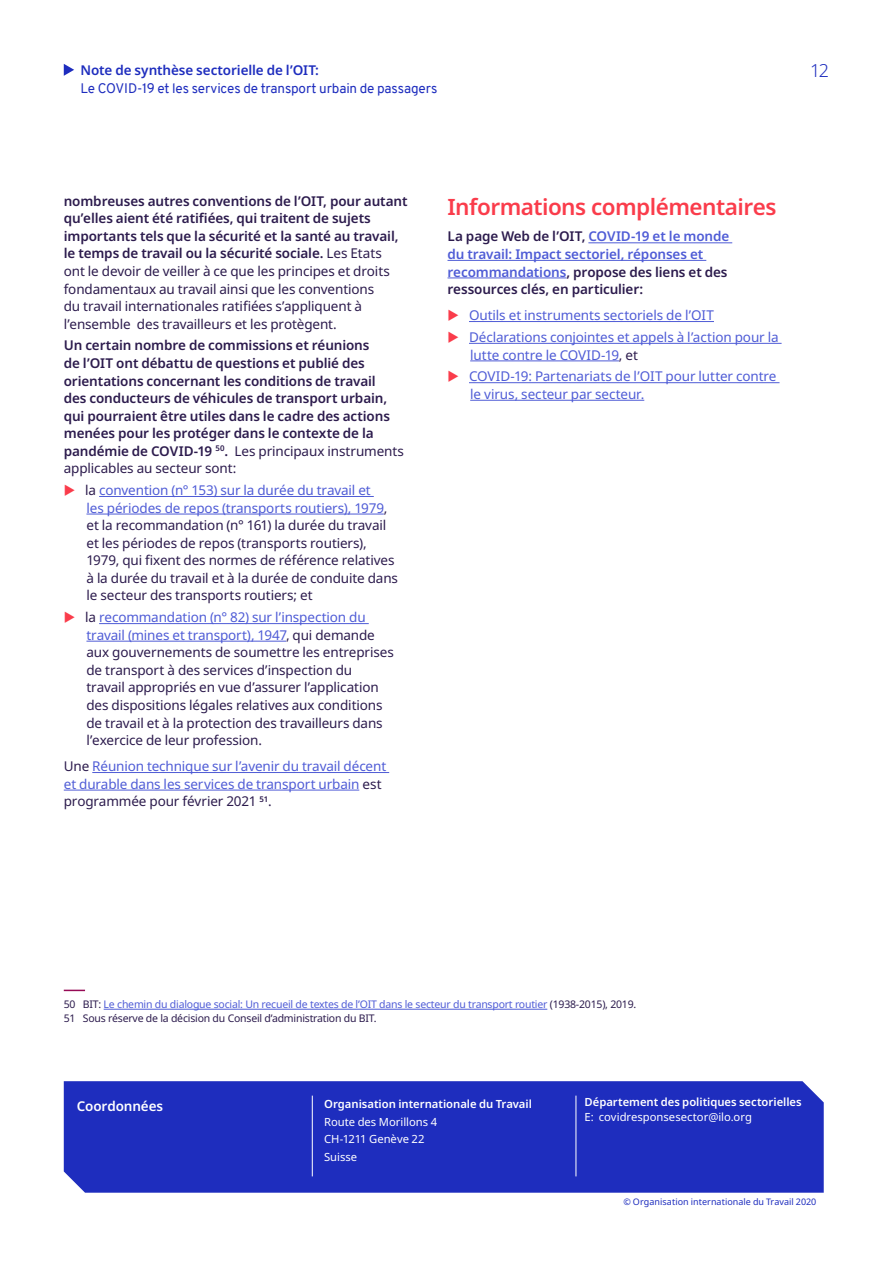
<style>
.page{position:relative;width:893px;height:1263px;background:#fff}
.page>*{position:absolute;margin:0;border:0;box-sizing:border-box;transform-origin:0 0}
.Briefing_A4_-_Body{font:600 22.5px "Noto Sans";letter-spacing:-.025em;color:#fa3c4b}
.t1{font:300 18px "Noto Sans";color:#1e2dbe}
.Briefing_A4_-_Bullet{font:13.5px/17.5px "Noto Sans";letter-spacing:-.01em;color:#2c1b4d}
.Briefing_A4_-_Bullet-2{font:600 13.5px/17.5px "Noto Sans";letter-spacing:-.01em;color:#2c1b4d}
.Briefing_A4_-_Body-2{font:13.5px/17.5px "Noto Sans";letter-spacing:-.01em;color:#4f5cd6}
.Briefing_A4_-_Body-3{font:600 13.5px/17.5px "Noto Sans";letter-spacing:-.01em;color:#4f5cd6}
.Briefing_A4_-_Subhea{font:13.5px/18px "Overpass";letter-spacing:-.01em;color:#1e2dbe}
.Briefing_A4_-_Body-4{font:600 13.5px "Noto Sans";letter-spacing:-.01em;color:#fff}
.Briefing_A4_-_contac{font:600 11.25px/17.5px "Noto Sans";color:#fff}
.Briefing_A4_-_contac-2{font:11.25px/17.5px "Noto Sans";color:#fff}
.Briefing_A4-_footnot{font:10.5px "Noto Sans";letter-spacing:-.02em;color:#4f5cd6}
.Briefing_A4-_footnot-2{font:10.5px "Noto Sans";letter-spacing:-.02em;color:#2c1b4d}
.Briefing_A4_-_contac-3{font:9px "Noto Sans";letter-spacing:.005em;color:#1e2dbe}
.s1{font-family:"Noto Sans";font-weight:600}
.s2{font-weight:600}
.s3{font-weight:400}
.s4{color:#4f5cd6}
.s5{color:#2c1b4d}
</style>
<div class="page">
<div style="left:64px;top:1081px;width:760px;height:112px;background:#1e2dbe"></div>
<hr style="left:312px;top:1095px;width:1px;height:81px;background:#fff">
<hr style="left:576px;top:1095px;width:1px;height:81px;background:#fff">
<hr style="left:99px;top:496px;width:275px;height:1px;background:#4f5cd6">
<hr style="left:86px;top:514px;width:298px;height:1px;background:#4f5cd6">
<hr style="left:99px;top:623px;width:270px;height:1px;background:#4f5cd6">
<hr style="left:86px;top:641px;width:200px;height:1px;background:#4f5cd6">
<hr style="left:92px;top:772px;width:297px;height:1px;background:#4f5cd6">
<hr style="left:64px;top:790px;width:295px;height:1px;background:#4f5cd6">
<svg style="left:64px;top:990px;width:21px;height:1px"></svg>
<hr style="left:104px;top:1009px;width:443px;height:1px;background:#4f5cd6">
<hr style="left:588px;top:242px;width:144px;height:1px;background:#4f5cd6">
<hr style="left:447px;top:260px;width:259px;height:1px;background:#4f5cd6">
<hr style="left:447px;top:278px;width:119px;height:1px;background:#4f5cd6">
<hr style="left:469px;top:321px;width:245px;height:1px;background:#4f5cd6">
<hr style="left:469px;top:343px;width:313px;height:1px;background:#4f5cd6">
<hr style="left:470px;top:361px;width:149px;height:1px;background:#4f5cd6">
<hr style="left:469px;top:382px;width:310px;height:1px;background:#4f5cd6">
<hr style="left:470px;top:400px;width:174px;height:1px;background:#4f5cd6">
<svg style="left:64px;top:64px;width:10px;height:12px"></svg>
<p class="Briefing_A4_-_Subhea" style="left:80px;top:61px;width:358px"><span class="s1">Note de synthèse sectorielle de l’OIT:<br></span>Le COVID-19 et les services de transport urbain de passagers</p>
<h2 class="t1" style="left:810px;top:57px;width:21px">12</h2>
<p class="Briefing_A4_-_Bullet" style="left:64px;top:192px;width:345px"><span class="s2">nombreuses autres conventions de l’OIT, pour autant qu’elles aient été ratifiées, qui traitent de sujets importants tels que la sécurité et la santé au travail, le temps de travail ou la sécurité sociale.</span> Les Etats<br>ont le devoir de veiller à ce que les principes et droits fondamentaux au travail ainsi que les conventions<br>du travail internationales ratifiées s’appliquent à l’ensemble des travailleurs et les protègent.</p>
<p class="Briefing_A4_-_Bullet-2" style="left:64px;top:337px;width:342px">Un certain nombre de commissions et réunions<br>de l’OIT ont débattu de questions et publié des orientations concernant les conditions de travail<br>des conducteurs de véhicules de transport urbain, qui pourraient être utiles dans le cadre des actions menées pour les protéger dans le contexte de la pandémie de COVID-19 <sup>50</sup>. <span class="s3">Les principaux instruments applicables au secteur sont:</span></p>
<p class="Briefing_A4_-_Bullet" style="left:85px;top:482px;width:314px">la <span class="s4">convention (n° 153) sur la durée du travail et<br>les périodes de repos (transports routiers), 1979</span>, et la recommandation (n° 161) la durée du travail et les périodes de repos (transports routiers), 1979, qui fixent des normes de référence relatives à la durée du travail et à la durée de conduite dans le secteur des transports routiers; et</p>
<p class="Briefing_A4_-_Bullet" style="left:85px;top:609px;width:310px">la <span class="s4">recommandation (n° 82) sur l’inspection du travail (mines et transport), 1947</span>, qui demande aux gouvernements de soumettre les entreprises de transport à des services d’inspection du<br>travail appropriés en vue d’assurer l’application des dispositions légales relatives aux conditions de travail et à la protection des travailleurs dans l’exercice de leur profession.</p>
<p class="Briefing_A4_-_Body-2" style="left:64px;top:758px;width:324px"><span class="s5">Une</span> Réunion technique sur l’avenir du travail décent et durable dans les services de transport urbain <span class="s5">est programmée pour février 2021</span> <sup>51</sup><span class="s5">.</span></p>
<p class="Briefing_A4_-_Body" style="left:447px;top:191px;width:330px">Informations complémentaires</p>
<p class="Briefing_A4_-_Body-3" style="left:447px;top:228px;width:283px"><span class="s5">La page Web de l’OIT,</span> COVID-19 et le monde du travail: Impact sectoriel, réponses et recommandations<span class="s5">, propose des liens et des ressources clés, en particulier:</span></p>
<p class="Briefing_A4_-_Body-2" style="left:469px;top:307px;width:246px">Outils et instruments sectoriels de l’OIT</p>
<p class="Briefing_A4_-_Body-2" style="left:469px;top:329px;width:311px">Déclarations conjointes et appels à l’action pour la lutte contre le COVID-19<span class="s5">, et</span></p>
<p class="Briefing_A4_-_Body-2" style="left:469px;top:368px;width:309px">COVID-19: Partenariats de l’OIT pour lutter contre le virus, secteur par secteur.</p>
<p class="Briefing_A4-_footnot" style="left:64px;top:997px;width:574px"><span class="s5">50 BIT:</span> Le chemin du dialogue social: Un recueil de textes de l’OIT dans le secteur du transport routier <span class="s5">(1938-2015), 2019.</span></p>
<p class="Briefing_A4-_footnot-2" style="left:64px;top:1010px;width:314px">51 Sous réserve de la décision du Conseil d’administration du BIT.</p>
<p class="Briefing_A4_-_Body-4" style="left:77px;top:1096px;width:88px">Coordonnées</p>
<p class="Briefing_A4_-_contac" style="left:324px;top:1095px;width:209px">Organisation internationale du Travail<br><span class="s3">Route des Morillons 4</span></p>
<p class="Briefing_A4_-_contac-2" style="left:324px;top:1131px;width:102px">CH-1211 Genève 22<br>Suisse</p>
<p class="Briefing_A4_-_contac" style="left:584px;top:1095px;width:219px;line-height:15px">Département des politiques sectorielles<br><span class="s3">E: covidresponsesector@ilo.org</span></p>
<p class="Briefing_A4_-_contac-3" style="left:623px;top:1195px;width:194px">© Organisation internationale du Travail 2020</p>
</div>
